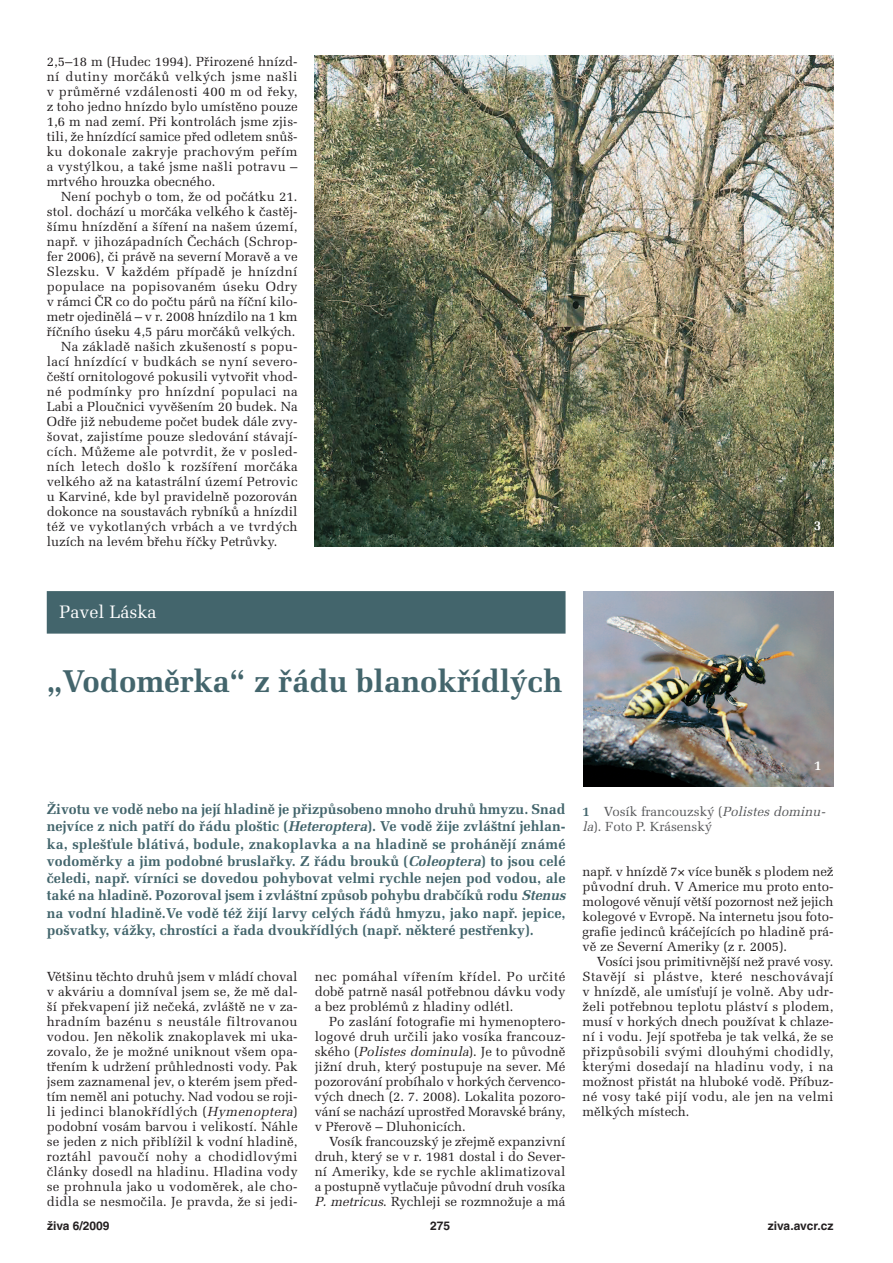
<style>
.page{position:relative;width:893px;height:1263px;background:#fff}
.page>*{position:absolute;margin:0;border:0;box-sizing:border-box;transform-origin:0 0}
.t1{font:700 31.5px "Melior CE";letter-spacing:-.005em;color:#43656c}
.t2{font:18px "Melior CE";color:#fff}
.t3{font:700 14.25px/17.2px "Melior CE";color:#43656c}
.t4{font:700 13.5px "Melior CE";color:#fff}
.t5{font:13.2px/15px "Melior CE";letter-spacing:.005em;color:#231f20;text-align:justify}
.t6{font:13.2px/15px "Melior CE";color:#57585a}
.t7{font:13.2px "Melior CE";letter-spacing:.03em;color:#231f20}
.t8{font:700 12px "Helvetica CE";color:#231f20}
.s1{font-style:italic}
.s2{font-weight:700;color:#43656c}
</style>
<div class="page">
<img style="left:315px;top:55px;width:518px;height:491px">
<img style="left:583px;top:591px;width:251px;height:195px">
<div style="left:47px;top:591px;width:519px;height:43px;background:#43656c"></div>
<p class="t5" style="left:47px;top:56px;width:252px">2,5–18 m (Hudec 1994). Přirozené hnízd&shy;ní dutiny morčáků velkých jsme našli v průměrné vzdálenosti 400 m od řeky, z toho jedno hnízdo bylo umístěno pouze 1,6 m nad zemí. Při kontrolách jsme zjis&shy;tili, že hnízdící samice před odletem snůš&shy;ku dokonale zakryje prachovým peřím a vystýlkou, a také jsme našli potravu – mrtvého hrouzka obecného.</p>
<p class="t5" style="left:61px;top:191px;width:238px">Není pochyb o tom, že od počátku 21.</p>
<p class="t5" style="left:47px;top:206px;width:252px">stol. dochází u morčáka velkého k častěj-</p>
<p class="t5" style="left:47px;top:221px;width:252px">šímu hnízdění a šíření na našem území,</p>
<p class="t5" style="left:47px;top:236px;width:252px">např. v jihozápadních Čechách (Schrop-</p>
<p class="t5" style="left:47px;top:251px;width:252px">fer 2006), či právě na severní Moravě a ve</p>
<p class="t5" style="left:47px;top:266px;width:252px">Slezsku. V každém případě je hnízdní</p>
<p class="t5" style="left:47px;top:281px;width:252px">populace na popisovaném úseku Odry</p>
<p class="t5" style="left:47px;top:296px;width:252px">v rámci ČR co do počtu párů na říční kilo-</p>
<p class="t5" style="left:47px;top:311px;width:252px">metr ojedinělá – v r. 2008 hnízdilo na 1 km</p>
<p class="t5" style="left:47px;top:326px;width:250px">říčního úseku 4,5 páru morčáků velkých.</p>
<p class="t5" style="left:61px;top:341px;width:238px">Na základě našich zkušeností s popu-</p>
<p class="t5" style="left:47px;top:356px;width:252px">lací hnízdící v budkách se nyní severo-</p>
<p class="t5" style="left:47px;top:371px;width:252px">čeští ornitologové pokusili vytvořit vhod-</p>
<p class="t5" style="left:47px;top:386px;width:252px">né podmínky pro hnízdní populaci na</p>
<p class="t5" style="left:47px;top:401px;width:252px">Labi a Ploučnici vyvěšením 20 budek. Na</p>
<p class="t5" style="left:47px;top:416px;width:252px">Odře již nebudeme počet budek dále zvy-</p>
<p class="t5" style="left:47px;top:431px;width:252px">šovat, zajistíme pouze sledování stávají-</p>
<p class="t5" style="left:47px;top:446px;width:252px">cích. Můžeme ale potvrdit, že v posled-</p>
<p class="t7" style="left:47px;top:462px;width:252px">ních letech došlo k rozšíření morčáka</p>
<p class="t5" style="left:47px;top:476px;width:252px">velkého až na katastrální území Petrovic</p>
<p class="t5" style="left:47px;top:491px;width:252px">u Karviné, kde byl pravidelně pozorován</p>
<p class="t5" style="left:47px;top:506px;width:252px">dokonce na soustavách rybníků a hnízdil</p>
<p class="t5" style="left:47px;top:521px;width:252px">též ve vykotlaných vrbách a ve tvrdých</p>
<p class="t5" style="left:47px;top:536px;width:232px">luzích na levém břehu říčky Petrůvky.</p>
<h2 class="t2" style="left:60px;top:606px;width:99px">Pavel Láska</h2>
<h1 class="t1" style="left:47px;top:670px;width:517px">„Vodoměrka“ z řádu blanokřídlých</h1>
<p class="t4" style="left:814px;top:521px;width:9px">3</p>
<p class="t4" style="left:814px;top:761px;width:9px">1</p>
<p class="t3" style="left:47px;top:802px;width:523px">Životu ve vodě nebo na její hladině je přizpůsobeno mnoho druhů hmyzu. Snad nejvíce z nich patří do řádu ploštic (<span class="s1">Heteroptera</span>). Ve vodě žije zvláštní jehlan&shy;ka, splešťule blátivá, bodule, znakoplavka a na hladině se prohánějí známé vodoměrky a jim podobné bruslařky. Z řádu brouků (<span class="s1">Coleoptera</span>) to jsou celé čeledi, např. vírníci se dovedou pohybovat velmi rychle nejen pod vodou, ale také na hladině. Pozoroval jsem i zvláštní způsob pohybu drabčíků rodu <span class="s1">Stenus </span>na vodní hladině.Ve vodě též žijí larvy celých řádů hmyzu, jako např. jepice, pošvatky, vážky, chrostíci a řada dvoukřídlých (např. některé pestřenky).</p>
<p class="t6" style="left:583px;top:806px;width:247px"><span class="s2">1</span> Vosík francouzský (<span class="s1">Polistesdominu&shy;la</span>). Foto P. Krásenský</p>
<p class="t5" style="left:583px;top:866px;width:252px">např. v hnízdě 7 více buněk s plodem než původní druh. V Americe mu proto ento&shy;mologové věnují větší pozornost než jejich kolegové v Evropě. Na internetu jsou foto&shy;grafie jedinců kráčejících po hladině prá&shy;vě ze Severní Ameriky (z r. 2005).</p>
<p class="t5" style="left:583px;top:956px;width:252px;text-indent:14px">Vosíci jsou primitivnější než pravé vosy.<br>Stavějí si plástve, které neschovávají v hnízdě, ale umísťují je volně. Aby udr&shy;želi potřebnou teplotu pláství s plodem, musí v horkých dnech používat k chlaze&shy;ní i vodu. Její spotřeba je tak velká, že se přizpůsobili svými dlouhými chodidly, kterými dosedají na hladinu vody, i na možnost přistát na hluboké vodě. Příbuz&shy;né vosy také pijí vodu, ale jen na velmi mělkých místech.</p>
<p class="t5" style="left:47px;top:971px;width:252px">Většinu těchto druhů jsem v mládí choval v akváriu a domníval jsem se, že mě dal&shy;ší překvapení již nečeká, zvláště ne v za&shy;hradním bazénu s neustále filtrovanou vodou. Jen několik znakoplavek mi uka&shy;zovalo, že je možné uniknout všem opa&shy;třením k udržení průhlednosti vody. Pak jsem zaznamenal jev, o kterém jsem před&shy;tím neměl ani potuchy. Nad vodou se roji&shy;li jedinci blanokřídlých (<span class="s1">Hymenoptera</span>) podobní vosám barvou i velikostí. Náhle se jeden z nich přiblížil k vodní hladině, roztáhl pavoučí nohy a chodidlovými články dosedl na hladinu. Hladina vody se prohnula jako u vodoměrek, ale cho&shy;didla se nesmočila. Je pravda, že si jedi-</p>
<p class="t5" style="left:315px;top:971px;width:252px">nec pomáhal vířením křídel. Po určité době patrně nasál potřebnou dávku vody a bez problémů z hladiny odlétl.</p>
<p class="t5" style="left:315px;top:1016px;width:252px;text-indent:14px">Po zaslání fotografie mi hymenoptero&shy;logové druh určili jako vosíka francouz&shy;ského (<span class="s1">Polistesdominula</span>). Je to původně jižní druh, který postupuje na sever. Mé pozorování probíhalo v horkých červenco&shy;vých dnech (2. 7. 2008). Lokalita pozoro&shy;vání se nachází uprostřed Moravské brány, v Přerově – Dluhonicích.</p>
<p class="t5" style="left:315px;top:1136px;width:252px;text-indent:14px">Vosík francouzský je zřejmě expanzivní druh, který se v r. 1981 dostal i do Sever&shy;ní Ameriky, kde se rychle aklimatizoval a postupně vytlačuje původní druh vosíka <span class="s1">P.metricus</span>. Rychleji se rozmnožuje a má</p>
<p class="t8" style="left:47px;top:1221px;width:64px">živa 6/2009</p>
<p class="t8" style="left:430px;top:1221px;width:22px">275</p>
<p class="t8" style="left:768px;top:1221px;width:67px">ziva.avcr.cz</p>
</div>
